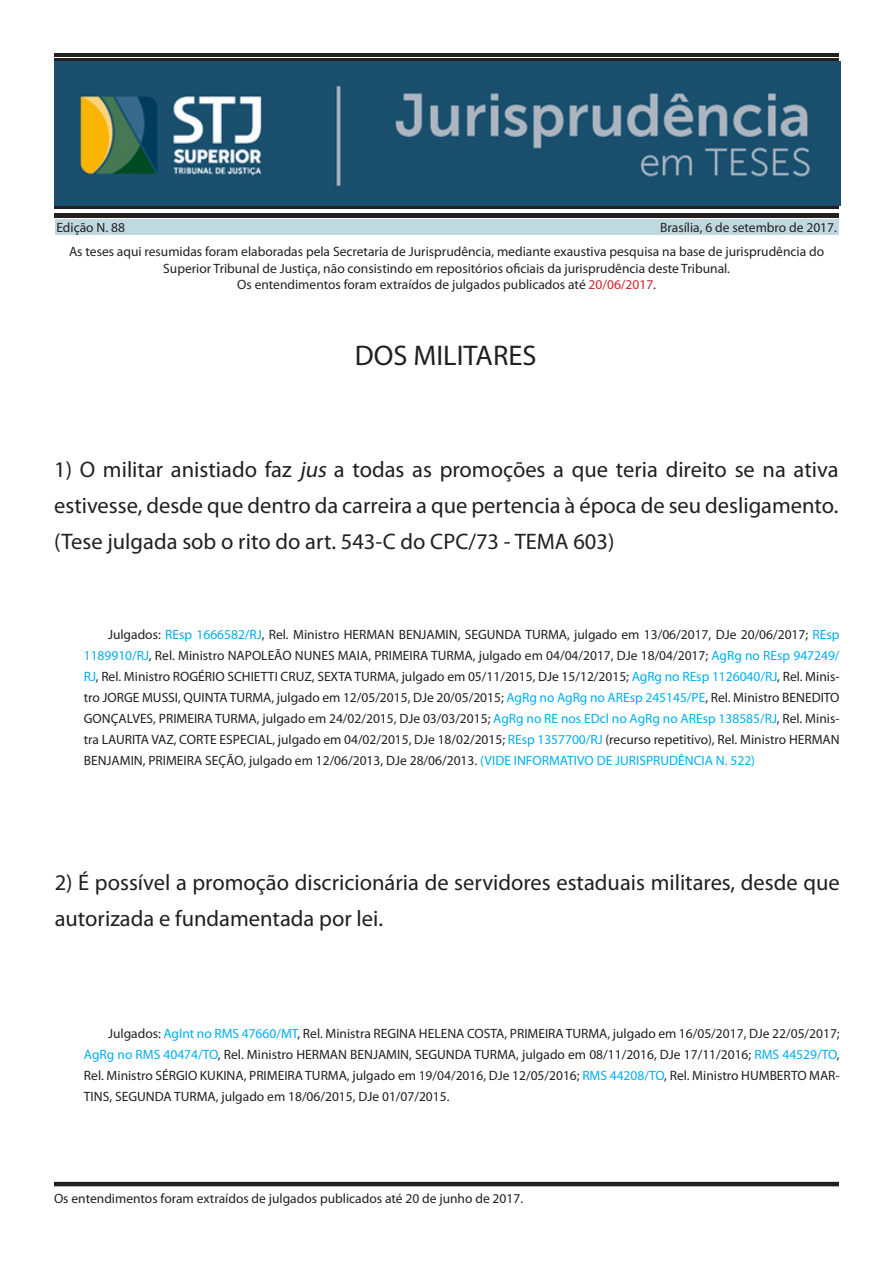
<style>
.page{position:relative;width:893px;height:1263px;background:#fff}
.page>*{position:absolute;margin:0;border:0;box-sizing:border-box;transform-origin:0 0}
.t1{font:28.5px "Myriad Pro";color:#231f20}
.t2{font:22.5px/36px "Myriad Pro";color:#231f20;text-align:justify}
.t3{font:13.5px/21px "Myriad Pro";color:#231f20;text-align:justify}
.s1{color:#d1232a}
.s2{font-style:italic}
.s3{color:#00aeef}
</style>
<div class="page">
<hr style="left:54px;top:1182px;width:785px;height:4px;background:#231f20">
<hr style="left:54px;top:58px;width:785px;height:3px;background:#231f20">
<hr style="left:54px;top:205px;width:785px;height:3px;background:#231f20">
<hr style="left:54px;top:53px;width:785px;height:3px;background:#231f20">
<hr style="left:54px;top:214px;width:785px;height:4px;background:#231f20">
<div style="left:55px;top:219px;width:783px;height:16px;background:#c0d9e0"></div>
<img style="left:54px;top:62px;width:786px;height:143px">
<p class="t3" style="left:56px;top:217px;width:70px">Edição N. 88</p>
<p class="t3" style="left:660px;top:217px;width:178px">Brasília, 6 de setembro de 2017.</p>
<p class="t3" style="left:69px;top:244px;width:756px;line-height:16.2px;text-align:center">As teses aqui resumidas foram elaboradas pela Secretaria de Jurisprudência, mediante exaustiva pesquisa na base de jurisprudência do<br>Superior Tribunal de Justiça, não consistindo em repositórios oficiais da jurisprudência deste Tribunal.</p>
<p class="t3" style="left:237px;top:274px;width:420px">Os entendimentos foram extraídos de julgados publicados até <span class="s1">20/06/2017</span>.</p>
<p class="t1" style="left:355px;top:338px;width:183px">DOS MILITARES</p>
<p class="t2" style="left:54px;top:451px;width:786px">1) O militar anistiado faz <span class="s2">jus</span> a todas as promoções a que teria direito se na ativa estivesse, desde que dentro da carreira a que pertencia à época de seu desligamento. (Tese julgada sob o rito do art. 543-C do CPC/73 - TEMA 603)</p>
<p class="t3" style="left:84px;top:623px;width:757px;text-indent:24px">Julgados: <span class="s3">REsp 1666582/RJ</span>, Rel. Ministro HERMAN BENJAMIN, SEGUNDA TURMA, julgado em 13/06/2017, DJe 20/06/2017; <span class="s3">REsp 1189910/RJ</span>, Rel. Ministro NAPOLEÃO NUNES MAIA, PRIMEIRA TURMA, julgado em 04/04/2017, DJe 18/04/2017; <span class="s3">AgRg no REsp 947249/ RJ</span>, Rel. Ministro ROGÉRIO SCHIETTI CRUZ, SEXTA TURMA, julgado em 05/11/2015, DJe 15/12/2015; <span class="s3">AgRg no REsp 1126040/RJ</span>, Rel. Minis&shy;tro JORGE MUSSI, QUINTA TURMA, julgado em 12/05/2015, DJe 20/05/2015; <span class="s3">AgRg no AgRg no AREsp 245145/PE</span>, Rel. Ministro BENEDITO GONÇALVES, PRIMEIRA TURMA, julgado em 24/02/2015, DJe 03/03/2015; <span class="s3">AgRg no RE nos EDcl no AgRg no AREsp 138585/RJ</span>, Rel. Minis&shy;tra LAURITA VAZ, CORTE ESPECIAL, julgado em 04/02/2015, DJe 18/02/2015; <span class="s3">REsp 1357700/RJ</span> (recurso repetitivo), Rel. Ministro HERMAN BENJAMIN, PRIMEIRA SEÇÃO, julgado em 12/06/2013, DJe 28/06/2013. <span class="s3">(VIDE INFORMATIVO DE JURISPRUDÊNCIA N. 522)</span></p>
<p class="t2" style="left:55px;top:864px;width:786px">2) É possível a promoção discricionária de servidores estaduais militares, desde que autorizada e fundamentada por lei.</p>
<p class="t3" style="left:84px;top:1022px;width:757px;text-indent:24px">Julgados: <span class="s3">AgInt no RMS 47660/MT</span>, Rel. Ministra REGINA HELENA COSTA, PRIMEIRA TURMA, julgado em 16/05/2017, DJe 22/05/2017; <span class="s3">AgRg no RMS 40474/TO</span>, Rel. Ministro HERMAN BENJAMIN, SEGUNDA TURMA, julgado em 08/11/2016, DJe 17/11/2016; <span class="s3">RMS 44529/TO</span>, Rel. Ministro SÉRGIO KUKINA, PRIMEIRA TURMA, julgado em 19/04/2016, DJe 12/05/2016; <span class="s3">RMS 44208/TO</span>, Rel. Ministro HUMBERTO MAR-TINS, SEGUNDA TURMA, julgado em 18/06/2015, DJe 01/07/2015.</p>
<p class="t3" style="left:54px;top:1187px;width:471px">Os entendimentos foram extraídos de julgados publicados até 20 de junho de 2017.</p>
</div>
